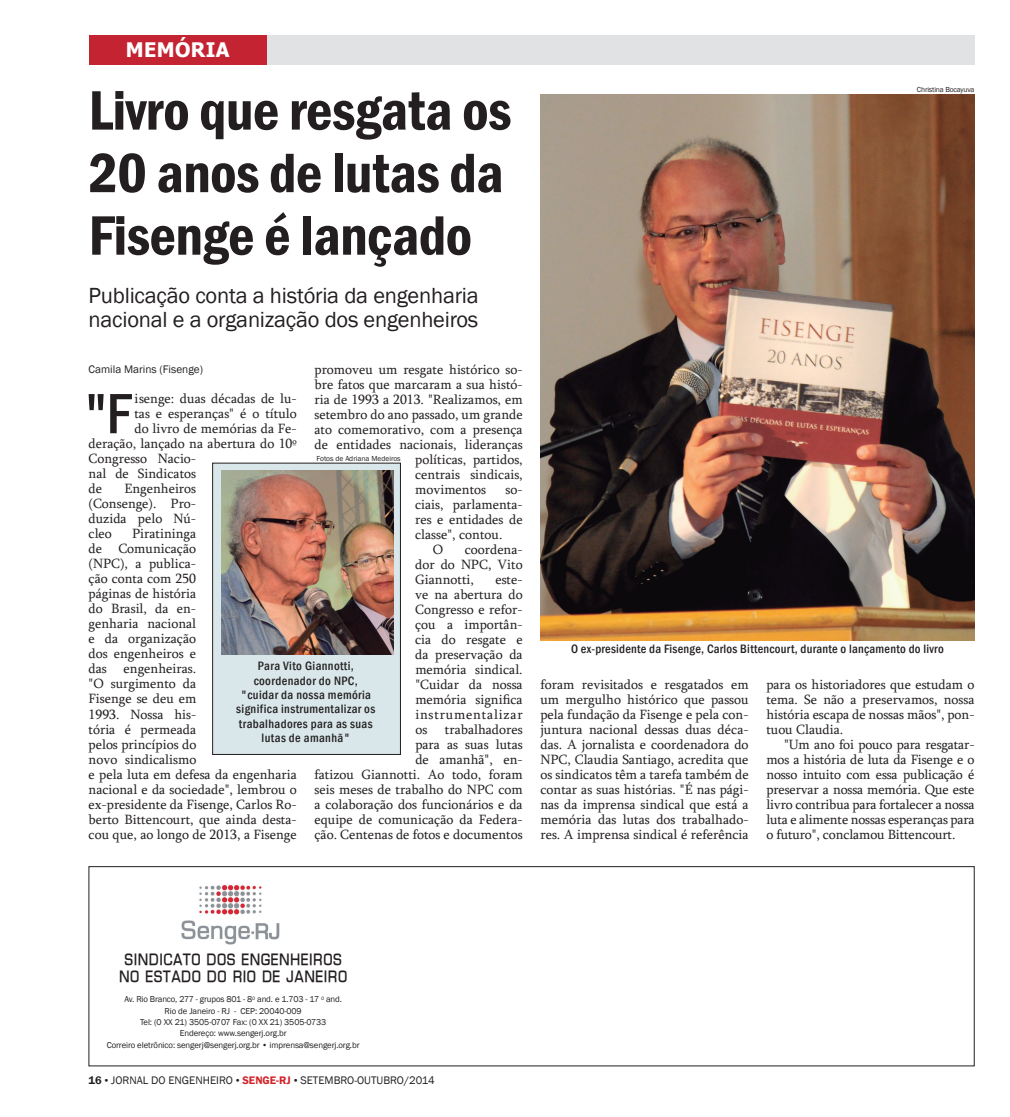
<style>
.page{position:relative;width:1010px;height:1117px;background:#fff}
.page>*{position:absolute;margin:0;border:0;box-sizing:border-box;transform-origin:0 0}
.t1{font:500 condensed 58.75px "Franklin Gothic";color:#231f20}
.t2{font:600 condensed 57.5px/62.5px "Franklin Gothic";letter-spacing:-.01em;color:#231f20}
.t3{font:22.5px/24.4px "Franklin Gothic";letter-spacing:-.01em;color:#231f20}
.t4{font:700 20px "Tahoma";letter-spacing:.02em;color:#fff}
.t5{font:700 15px/16.2px "Eurasia";letter-spacing:.075em;color:#231f20;text-align:center}
.t6{font:13.75px/15px "Sylfaen";color:#231f20;text-align:justify}
.t7{font:500 condensed 12.5px/14.4px "Franklin Gothic";letter-spacing:.03em;color:#231f20;text-align:center}
.t8{font:11.25px "Franklin Gothic";color:#231f20}
.t9{font:8.75px/11.2px "Franklin Gothic";letter-spacing:-.01em;color:#231f20;text-align:center}
.t10{font:7.5px "Franklin Gothic";color:#231f20}
.t11{font:7.5px "Franklin Gothic";letter-spacing:-.02em;color:#231f20}
.s1{font-weight:600}
.s2{font-family:"Times New Roman"}
.s3{font-weight:600;color:#d1232a}
</style>
<div class="page">
<div style="left:213px;top:463px;width:187px;height:291px;background:#d9e7ea"></div>
<div style="left:212px;top:462px;width:189px;height:292px;border:1px solid #231f20"></div>
<div style="left:89px;top:866px;width:885px;height:199px;border:1px solid #231f20"></div>
<img style="left:181px;top:885px;width:99px;height:60px">
<div style="left:89px;top:35px;width:886px;height:30px;background:#e1e2e4"></div>
<div style="left:89px;top:35px;width:177px;height:30px;background:#c42331"></div>
<img style="left:540px;top:95px;width:435px;height:545px">
<img style="left:221px;top:470px;width:172px;height:184px">
<h3 class="t4" style="left:126px;top:36px;width:105px">MEMÓRIA</h3>
<h2 class="t2" style="left:89px;top:78px;width:424px">Livro que resgata os<br>20 anos de lutas da<br>Fisenge é lançado</h2>
<h3 class="t3" style="left:89px;top:283px;width:392px">Publicação conta a história da engenharia nacional e a organização dos engenheiros</h3>
<p class="t6" style="left:314px;top:361px;width:210px">promoveu um resgate histórico so-</p>
<p class="t6" style="left:314px;top:376px;width:210px">bre fatos que marcaram a sua histó-</p>
<p class="t6" style="left:314px;top:391px;width:210px">ria de 1993 a 2013. "Realizamos, em</p>
<p class="t6" style="left:314px;top:406px;width:210px">setembro do ano passado, um grande</p>
<p class="t6" style="left:314px;top:421px;width:210px">ato comemorativo, com a presença</p>
<p class="t6" style="left:314px;top:436px;width:210px">de entidades nacionais, lideranças</p>
<p class="t6" style="left:415px;top:451px;width:109px">políticas, partidos,</p>
<p class="t6" style="left:415px;top:466px;width:109px">centrais sindicais,</p>
<p class="t6" style="left:415px;top:481px;width:73px">movimentos</p>
<p class="t6" style="left:506px;top:481px;width:19px">so-</p>
<p class="t6" style="left:415px;top:496px;width:109px">ciais, parlamenta-</p>
<p class="t6" style="left:415px;top:511px;width:109px">res e entidades de</p>
<p class="t6" style="left:415px;top:526px;width:89px">classe", contou.</p>
<p class="t6" style="left:433px;top:541px;width:12px">O</p>
<p class="t8" style="left:89px;top:362px;width:116px">Camila Marins (Fisenge)</p>
<h1 class="t1" style="left:81px;top:375px;width:52px">"F</h1>
<p class="t6" style="left:134px;top:391px;width:164px">isenge: duas décadas de lu-</p>
<p class="t6" style="left:134px;top:406px;width:164px">tas e esperanças" é o título</p>
<p class="t6" style="left:134px;top:421px;width:164px">do livro de memórias da Fe-</p>
<p class="t6" style="left:89px;top:436px;width:210px">deração, lançado na abertura do 10º</p>
<p class="t6" style="left:89px;top:451px;width:109px">Congresso Nacio-</p>
<p class="t6" style="left:89px;top:466px;width:109px">nal de Sindicatos</p>
<p class="t6" style="left:89px;top:481px;width:15px">de</p>
<p class="t10" style="left:317px;top:453px;width:86px">Fotos de Adriana Medeiros</p>
<p class="t6" style="left:89px;top:481px;width:109px;text-indent:36px">Engenheiros (Consenge). Pro&shy;duzida pelo Nú&shy;cleo</p>
<p class="t6" style="left:89px;top:526px;width:210px;text-align:left;text-indent:44px">Piratininga<br>de Comunicação<br>(NPC), a publica-<br>ção conta com 250<br>páginas de história<br>do Brasil, da en-<br>genharia nacional<br>e da organização<br>dos engenheiros e<br>das engenheiras.<br>"O surgimento da<br>Fisenge se deu em<br>1993. Nossa his-<br>tória é permeada<br>pelos princípios do<br>novo sindicalismo<br>e pela luta em defesa da engenharia nacional e da sociedade", lembrou o ex-presidente da Fisenge, Carlos Ro&shy;berto Bittencourt, que ainda desta&shy;cou que, ao longo de 2013, a Fisenge</p>
<p class="t6" style="left:415px;top:541px;width:109px;text-indent:50px">coordena&shy;dor do NPC, Vito Giannotti,</p>
<p class="t6" style="left:415px;top:571px;width:109px;text-indent:80px">este&shy;ve na abertura do Congresso e refor&shy;çou a importân&shy;cia do resgate e da preservação da memória sindical. "Cuidar da nossa memória significa instrumentalizar os</p>
<p class="t7" style="left:236px;top:658px;width:141px">Para Vito Giannotti, coordenador do NPC, "cuidar da nossa memória significa instrumentalizar os trabalhadores para as suas lutas de amanhã"</p>
<p class="t6" style="left:314px;top:721px;width:210px;text-align:right">trabalhadores<br>para as suas lutas<br>de amanhã", en-<br>fatizou Giannotti. Ao todo, foram seis meses de trabalho do NPC com a colaboração dos funcionários e da equipe de comunicação da Federa&shy;ção. Centenas de fotos e documentos</p>
<p class="t11" style="left:917px;top:85px;width:59px">Christina Bocayuva</p>
<p class="t7" style="left:571px;top:642px;width:374px">O ex-presidente da Fisenge, Carlos Bittencourt, durante o lançamento do livro</p>
<p class="t6" style="left:766px;top:676px;width:210px">para os historiadores que estudam o tema. Se não a preservamos, nossa história escapa de nossas mãos", pon&shy;tuou Claudia.</p>
<p class="t6" style="left:766px;top:736px;width:210px;text-indent:18px">"Um ano foi pouco para resgatar&shy;mos a história de luta da Fisenge e o nosso intuito com essa publicação é preservar a nossa memória. Que este livro contribua para fortalecer a nossa luta e alimente nossas esperanças para o futuro", conclamou Bittencourt.</p>
<p class="t6" style="left:540px;top:676px;width:210px">foram revisitados e resgatados em um mergulho histórico que passou pela fundação da Fisenge e pela con&shy;juntura nacional dessas duas déca&shy;das. A jornalista e coordenadora do NPC, Claudia Santiago, acredita que os sindicatos têm a tarefa também de contar as suas histórias. "É nas pági&shy;nas da imprensa sindical que está a memória das lutas dos trabalhado&shy;res. A imprensa sindical é referência</p>
<p class="t5" style="left:119px;top:951px;width:229px">SINDICATO DOS ENGENHEIROS<br>NO ESTADO DO RIO DE JANEIRO</p>
<p class="t9" style="left:107px;top:993px;width:254px">Av. Rio Branco, 277 - grupos 801 - 8<sup>0</sup> and. e 1.703 - 17 <sup>0</sup> and.<br>Rio de Janeiro - RJ - CEP: 20040-009<br>Tel: (0 XX 21) 3505-0707 Fax: (0 XX 21) 3505-0733<br>Endereço: www.sengerj.org.br<br>Correiro eletrônico: sengerj@sengerj.org.br • imprensa@sengerj.org.br</p>
<p class="t8" style="left:89px;top:1072px;width:348px"><span class="s1">16</span> <span class="s2">•</span> JORNAL DO ENGENHEIRO <span class="s2">•</span> <span class="s3">SENGE-RJ</span> <span class="s2">•</span> SETEMBRO-OUTUBRO/2014</p>
</div>
